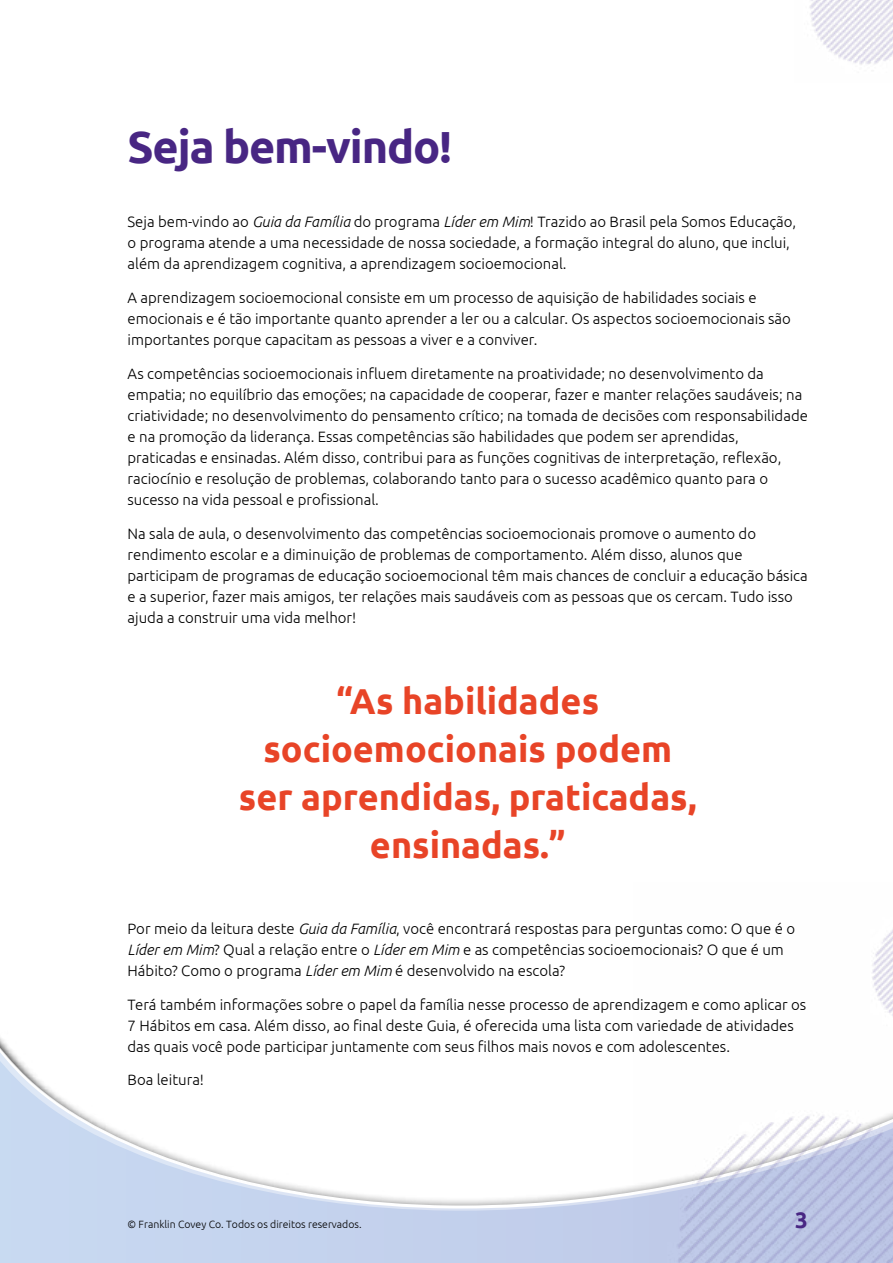
<style>
.page{position:relative;width:893px;height:1263px;background:#fff}
.page>*{position:absolute;margin:0;border:0;box-sizing:border-box;transform-origin:0 0}
.t1{font:700 45px "Ubuntu";letter-spacing:-.025em;color:#482683}
.t2{font:700 36px/48px "Ubuntu";color:#e84427;text-align:center}
.t3{font:700 22.5px "Ubuntu";color:#482683}
.t4{font:300 15px/21px "Ubuntu";color:#000}
.t5{font:300 10.5px "Ubuntu";color:#000}
.s1{font-style:italic}
</style>
<div class="page">
<svg style="left:0;top:1037px;width:634px;height:226px"></svg>
<img style="left:634px;top:929px;width:259px;height:334px">
<img style="left:809px;top:0;width:84px;height:65px">
<h1 class="t1" style="left:128px;top:119px;width:326px">Seja bem-vindo!</h1>
<p class="t4" style="left:128px;top:211px;width:670px">Seja bem-vindo ao <span class="s1">Guia da Família</span> do programa <span class="s1">Líder em Mim</span>! Trazido ao Brasil pela Somos Educação, o programa atende a uma necessidade de nossa sociedade, a formação integral do aluno, que inclui, além da aprendizagem cognitiva, a aprendizagem socioemocional.</p>
<p class="t4" style="left:128px;top:287px;width:665px">A aprendizagem socioemocional consiste em um processo de aquisição de habilidades sociais e emocionais e é tão importante quanto aprender a ler ou a calcular. Os aspectos socioemocionais são importantes porque capacitam as pessoas a viver e a conviver.</p>
<p class="t4" style="left:128px;top:363px;width:682px">As competências socioemocionais influem diretamente na proatividade; no desenvolvimento da empatia; no equilíbrio das emoções; na capacidade de cooperar, fazer e manter relações saudáveis; na criatividade; no desenvolvimento do pensamento crítico; na tomada de decisões com responsabilidade e na promoção da liderança. Essas competências são habilidades que podem ser aprendidas, praticadas e ensinadas. Além disso, contribui para as funções cognitivas de interpretação, reflexão, raciocínio e resolução de problemas, colaborando tanto para o sucesso acadêmico quanto para o sucesso na vida pessoal e profissional.</p>
<p class="t4" style="left:128px;top:522px;width:682px">Na sala de aula, o desenvolvimento das competências socioemocionais promove o aumento do rendimento escolar e a diminuição de problemas de comportamento. Além disso, alunos que participam de programas de educação socioemocional têm mais chances de concluir a educação básica e a superior, fazer mais amigos, ter relações mais saudáveis com as pessoas que os cercam. Tudo isso ajuda a construir uma vida melhor!</p>
<h2 class="t2" style="left:239px;top:677px;width:459px">“As habilidades socioemocionais podem ser aprendidas, praticadas, ensinadas.”</h2>
<p class="t4" style="left:128px;top:918px;width:669px">Por meio da leitura deste <span class="s1">Guia da Família</span>, você encontrará respostas para perguntas como: O que é o<br><span class="s1">Líder em Mim</span>? Qual a relação entre o <span class="s1">Líder em Mim</span> e as competências socioemocionais? O que é um<br>Hábito? Como o programa <span class="s1">Líder em Mim</span> é desenvolvido na escola?</p>
<p class="t4" style="left:128px;top:993px;width:680px">Terá também informações sobre o papel da família nesse processo de aprendizagem e como aplicar os<br>7 Hábitos em casa. Além disso, ao final deste Guia, é oferecida uma lista com variedade de atividades das quais você pode participar juntamente com seus filhos mais novos e com adolescentes.</p>
<p class="t4" style="left:128px;top:1069px;width:78px">Boa leitura!</p>
<p class="t5" style="left:128px;top:1218px;width:236px">© Franklin Covey Co. Todos os direitos reservados.</p>
<h3 class="t3" style="left:795px;top:1206px;width:14px">3</h3>
</div>
